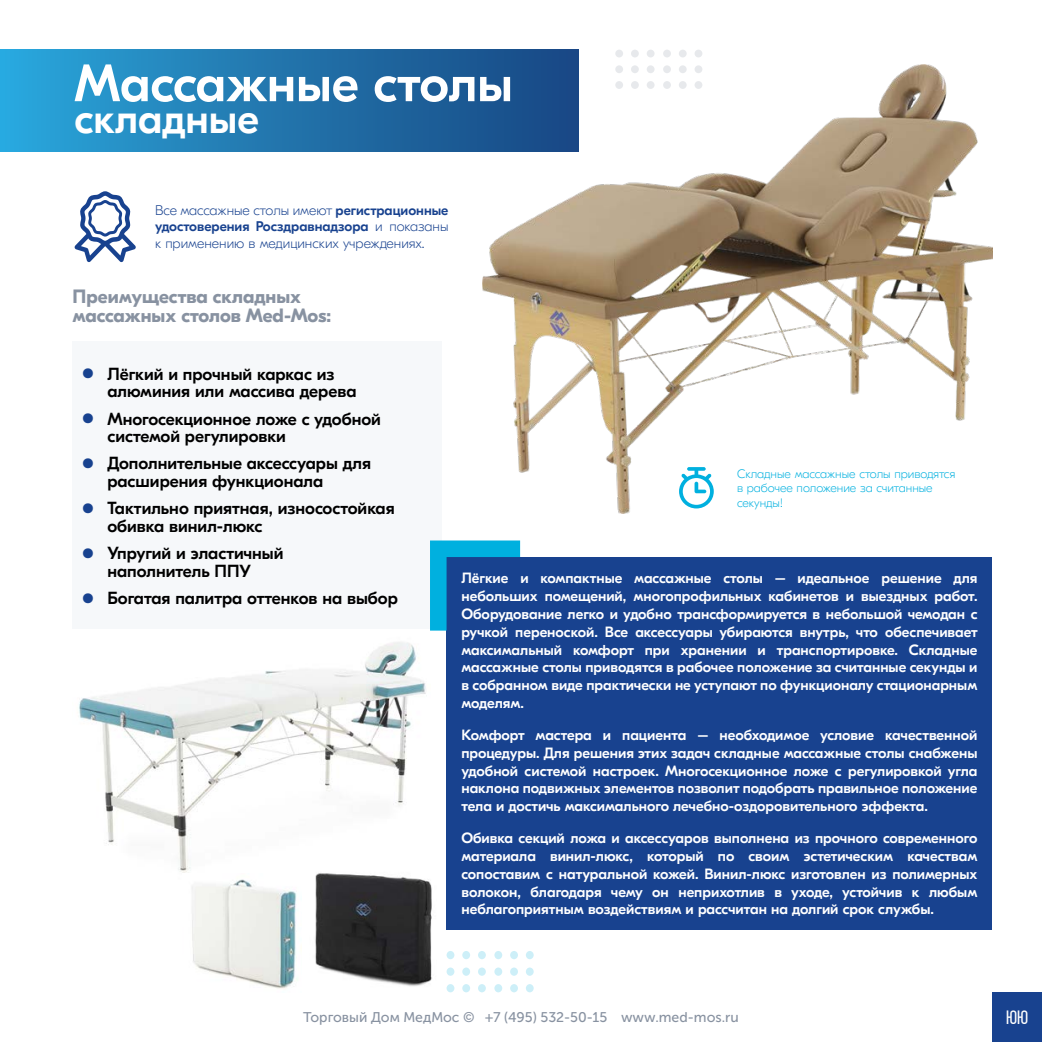
<style>
.page{position:relative;width:1042px;height:1042px;background:#fff}
.page>*{position:absolute;margin:0;border:0;box-sizing:border-box;transform-origin:0 0}
.t1{font:500 52.5px "GT Eesti Pro Display";color:#fff}
.t2{font:500 42px "GT Eesti Pro Display";color:#fff}
.t3{font:700 19.25px/19.1px "GT Eesti Pro Display";color:#8892a1}
.t4{font:19.25px "Bebas Neue";color:#fff}
.t5{font:500 17.5px/17.5px "GT Eesti Pro Display";color:#000}
.t6{font:500 14.88px/17.8px "GT Eesti Pro Display";color:#fff;text-align:justify}
.t7{font:100 14px/16.8px "GT Eesti Pro Display";color:#18428f;text-align:justify}
.t8{font:14px "Museo Sans Cyrl 500";color:#8892a1}
.t9{font:100 12.25px/14.7px "GT Eesti Pro Display";color:#00b0df}
.s1{font-weight:500}
.s2{font-weight:300;font-size:13.47px;color:#18428f}
</style>
<div class="page">
<div style="left:992px;top:992px;width:50px;height:50px;background:#18428f"></div>
<img style="left:79px;top:642px;width:347px;height:231px">
<img style="left:192px;top:879px;width:105px;height:110px">
<div style="left:73px;top:342px;width:369px;height:287px;background:#f6f8fa"></div>
<img style="left:482px;top:64px;width:510px;height:449px">
<div style="left:0;top:50px;width:579px;height:101px;background:linear-gradient(to right,#2aa6db,#184481)"></div>
<div style="left:446px;top:557px;width:546px;height:372px;background:#18428f"></div>
<svg style="left:615px;top:50px;width:39px;height:39px"></svg>
<svg style="left:663px;top:50px;width:39px;height:39px"></svg>
<svg style="left:494px;top:951px;width:40px;height:41px"></svg>
<svg style="left:446px;top:951px;width:40px;height:41px"></svg>
<svg style="left:430px;top:540px;width:90px;height:90px"></svg>
<svg style="left:74px;top:191px;width:62px;height:71px"></svg>
<svg style="left:679px;top:467px;width:35px;height:41px"></svg>
<img style="left:310px;top:866px;width:122px;height:120px">
<h1 class="t1" style="left:74px;top:55px;width:440px">Массажные столы</h1>
<h2 class="t2" style="left:74px;top:96px;width:186px">складные</h2>
<p class="t7" style="left:155px;top:202px;width:295px">Все массажные столы имеют <span class="s1">регистрационные удостоверения Росздравнадзора</span> и показаны к применению в медицинских учреждениях.</p>
<p class="t3" style="left:73px;top:287px;width:260px">Преимущества складных массажных столов Med-Mos:</p>
<p class="t5" style="left:107px;top:365px;width:251px;text-indent:-25px"><span class="s2">А</span> Лёгкий и прочный каркас из алюминия или массива дерева</p>
<p class="t5" style="left:107px;top:410px;width:275px;text-indent:-25px"><span class="s2">А</span> Многосекционное ложе с удобной системой регулировки</p>
<p class="t5" style="left:107px;top:455px;width:265px;text-indent:-25px"><span class="s2">А</span> Дополнительные аксессуары для расширения функционала</p>
<p class="t5" style="left:107px;top:500px;width:289px;text-indent:-25px"><span class="s2">А</span> Тактильно приятная, износостойкая обивка винил-люкс</p>
<p class="t5" style="left:83px;top:545px;width:202px;text-align:center"><span class="s2">А</span> Упругий и эластичный наполнитель ППУ</p>
<p class="t5" style="left:83px;top:590px;width:317px"><span class="s2">А</span> Богатая палитра оттенков на выбор</p>
<p class="t9" style="left:737px;top:466px;width:220px">Складные массажные столы приводятся в рабочее положение за считанные секунды!</p>
<p class="t6" style="left:461px;top:569px;width:518px">Лёгкие и компактные массажные столы – идеальное решение для небольших помещений, многопрофильных кабинетов и выездных работ.<br>Оборудование легко и удобно трансформируется в небольшой чемодан с ручкой переноской. Все аксессуары убираются внутрь, что обеспечивает максимальный комфорт при хранении и транспортировке. Складные массажные столы приводятся в рабочее положение за считанные секунды и в собранном виде практически не уступают по функционалу стационарным моделям.</p>
<p class="t6" style="left:461px;top:726px;width:517px">Комфорт мастера и пациента – необходимое условие качественной процедуры. Для решения этих задач складные массажные столы снабжены удобной системой настроек. Многосекционное ложе с регулировкой угла наклона подвижных элементов позволит подобрать правильное положение тела и достичь максимального лечебно-оздоровительного эффекта.</p>
<p class="t6" style="left:461px;top:829px;width:517px">Обивка секций ложа и аксессуаров выполнена из прочного современного материала винил-люкс, который по своим эстетическим качествам сопоставим с натуральной кожей. Винил-люкс изготовлен из полимерных волокон, благодаря чему он неприхотлив в уходе, устойчив к любым неблагоприятным воздействиям и рассчитан на долгий срок службы.</p>
<p class="t8" style="left:303px;top:1010px;width:437px">Торговый Дом МедМос © +7 (495) 532-50-15 www.med-mos.ru</p>
<p class="t4" style="left:1006px;top:1007px;width:24px">11</p>
</div>
